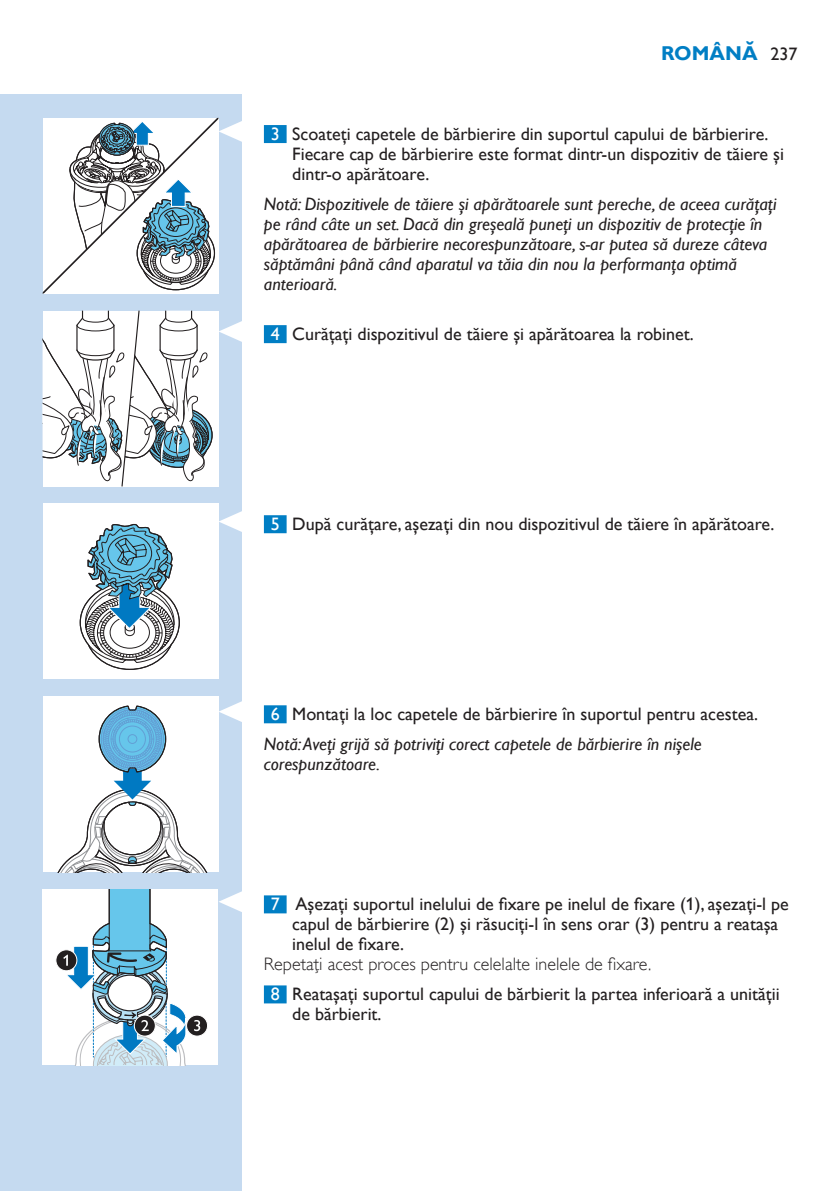
<style>
.page{position:relative;width:840px;height:1191px;background:#fff}
.page>*{position:absolute;margin:0;border:0;box-sizing:border-box;transform-origin:0 0}
.t1{font:700 20px "Gill Sans Alt One WGL";color:#007ec4}
.t2{font:18px/20px "Gill Sans Alt One WGL";color:#231f20}
.t3{font:italic 18px/20px "Gill Sans Alt One WGL";color:#231f20}
.t4{font:18px "Gill Sans Alt One WGL Light";color:#231f20}
.s1{font-weight:400;font-size:18px;color:#231f20}
.s2{color:#fff}
.s3{font-style:normal;color:#fff}
.s4{font-style:normal}
</style>
<div class="page">
<div style="left:0;top:95px;width:241px;height:1096px;background:#c5daf0"></div>
<div style="left:264px;top:125px;width:22px;height:18px;background:#007ec4"></div>
<div style="left:264px;top:325px;width:22px;height:18px;background:#007ec4"></div>
<div style="left:264px;top:515px;width:22px;height:18px;background:#007ec4"></div>
<div style="left:264px;top:705px;width:22px;height:18px;background:#007ec4"></div>
<div style="left:264px;top:895px;width:22px;height:18px;background:#007ec4"></div>
<div style="left:264px;top:985px;width:22px;height:18px;background:#007ec4"></div>
<svg style="left:43px;top:118px;width:199px;height:175px;background:#cbd4da"></svg>
<svg style="left:43px;top:310px;width:199px;height:176px;background:#d8dee2"></svg>
<svg style="left:218px;top:510px;width:24px;height:23px"></svg>
<div style="left:43px;top:503px;width:175px;height:176px;background:#fff"></div>
<svg style="left:79px;top:523px;width:101px;height:147px"></svg>
<div style="left:43px;top:696px;width:175px;height:176px;background:#fff"></div>
<svg style="left:58px;top:700px;width:184px;height:172px"></svg>
<svg style="left:43px;top:889px;width:199px;height:176px;background:#c7dbe6"></svg>
<p class="t1" style="left:660px;top:40px;width:138px">ROMÂNĂ <span class="s1">237</span></p>
<p class="t2" style="left:292px;top:124px;width:493px;text-indent:-22px"><span class="s2">3</span> Scoateţi capetele de bărbierire din suportul capului de bărbierire.<br>Fiecare cap de bărbierire este format dintr-un dispozitiv de tăiere şi dintr-o apărătoare.</p>
<p class="t3" style="left:264px;top:194px;width:513px">Notă: Dispozitivele de tăiere şi apărătoarele sunt pereche, de aceea curăţaţi pe rând câte un set. Dacă din greşeală puneţi un dispozitiv de protecţie în apărătoarea de bărbierire necorespunzătoare, s-ar putea să dureze câteva săptămâni până când aparatul va tăia din nou la performanţa optimă anterioară.</p>
<p class="t2" style="left:270px;top:324px;width:424px"><span class="s2">4</span> Curăţaţi dispozitivul de tăiere şi apărătoarea la robinet.</p>
<p class="t2" style="left:270px;top:514px;width:505px"><span class="s2">5</span> După curăţare, aşezaţi din nou dispozitivul de tăiere în apărătoare.</p>
<p class="t3" style="left:264px;top:699px;width:495px;line-height:30px;text-indent:7px"><span class="s3">6</span> <span class="s4">Montaţi la loc capetele de bărbierire în suportul pentru acestea.<br></span>Notă: Aveţi grijă să potriviţi corect capetele de bărbierire în nişele</p>
<p class="t3" style="left:264px;top:754px;width:118px">corespunzătoare.</p>
<p class="t2" style="left:292px;top:894px;width:497px;text-indent:-22px"><span class="s2">7</span> Aşezaţi suportul inelului de fixare pe inelul de fixare (1), aşezaţi-l pe capul de bărbierire (2) şi răsuciţi-l în sens orar (3) pentru a reataşa inelul de fixare.</p>
<p class="t4" style="left:264px;top:952px;width:388px">Repetaţi acest proces pentru celelalte inelele de fixare.</p>
<p class="t2" style="left:292px;top:984px;width:488px;text-indent:-22px"><span class="s2">8</span> Reataşaţi suportul capului de bărbierit la partea inferioară a unităţii de bărbierit.</p>
</div>
